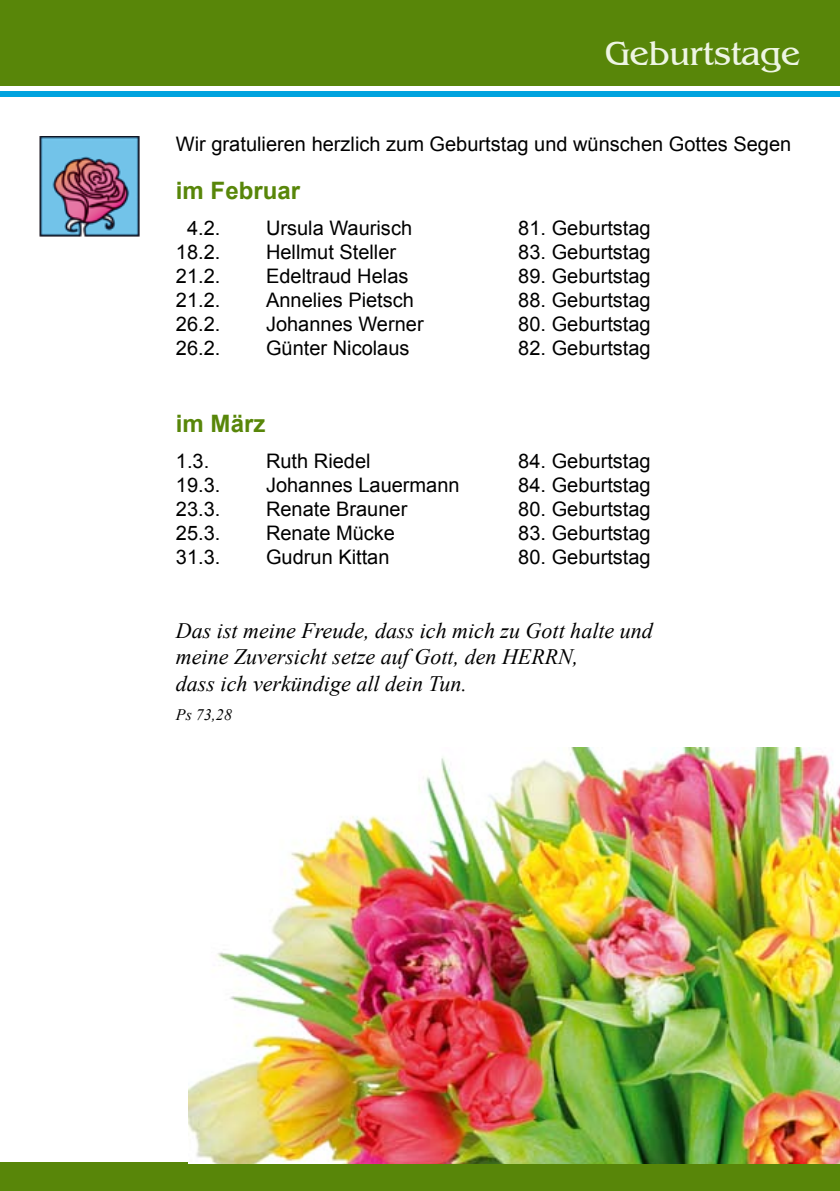
<style>
.page{position:relative;width:840px;height:1191px;background:#fff}
.page>*{position:absolute;margin:0;border:0;box-sizing:border-box;transform-origin:0 0}
.t1{font:34px "Benguiat IT Cby BT";color:#eef5e3}
.t2{font:700 24px "Arial";color:#588609}
.t3{font:italic 22px/26.4px "Times New Roman";color:#000}
.t4{font:20px "Arial";color:#000}
.t5{font:italic 16px "Times New Roman";color:#000}
</style>
<div class="page">
<div style="left:0;top:1162px;width:839px;height:29px;background:#588609"></div>
<div style="left:0;top:0;width:839px;height:85px;background:#588609"></div>
<div style="left:0;top:91px;width:839px;height:5px;background:#00a3df"></div>
<img style="left:189px;top:747px;width:650px;height:416px">
<img style="left:40px;top:136px;width:99px;height:100px">
<h1 class="t1" style="left:604px;top:33px;width:197px">Geburtstage</h1>
<p class="t4" style="left:176px;top:131px;width:616px">Wir gratulieren herzlich zum Geburtstag und wünschen Gottes Segen</p>
<p class="t2" style="left:176px;top:174px;width:126px">im Februar</p>
<p class="t4" style="left:187px;top:215px;width:35px">4.2.</p>
<p class="t4" style="left:266px;top:215px;width:147px">Ursula Waurisch</p>
<p class="t4" style="left:518px;top:215px;width:134px">81. Geburtstag</p>
<p class="t4" style="left:176px;top:239px;width:46px">18.2.</p>
<p class="t4" style="left:266px;top:239px;width:132px">Hellmut Steller</p>
<p class="t4" style="left:518px;top:239px;width:134px">83. Geburtstag</p>
<p class="t4" style="left:176px;top:263px;width:46px">21.2.</p>
<p class="t4" style="left:266px;top:263px;width:144px">Edeltraud Helas</p>
<p class="t4" style="left:518px;top:263px;width:134px">89. Geburtstag</p>
<p class="t4" style="left:176px;top:287px;width:46px">21.2.</p>
<p class="t4" style="left:266px;top:287px;width:149px">Annelies Pietsch</p>
<p class="t4" style="left:518px;top:287px;width:134px">88. Geburtstag</p>
<p class="t4" style="left:176px;top:311px;width:46px">26.2.</p>
<p class="t4" style="left:266px;top:311px;width:159px">Johannes Werner</p>
<p class="t4" style="left:518px;top:311px;width:134px">80. Geburtstag</p>
<p class="t4" style="left:176px;top:335px;width:46px">26.2.</p>
<p class="t4" style="left:266px;top:335px;width:145px">Günter Nicolaus</p>
<p class="t4" style="left:518px;top:335px;width:134px">82. Geburtstag</p>
<p class="t2" style="left:176px;top:407px;width:91px">im März</p>
<p class="t4" style="left:176px;top:447px;width:35px">1.3.</p>
<p class="t4" style="left:266px;top:447px;width:106px">Ruth Riedel</p>
<p class="t4" style="left:518px;top:447px;width:134px">84. Geburtstag</p>
<p class="t4" style="left:176px;top:471px;width:46px">19.3.</p>
<p class="t4" style="left:266px;top:471px;width:195px">Johannes Lauermann</p>
<p class="t4" style="left:518px;top:471px;width:134px">84. Geburtstag</p>
<p class="t4" style="left:176px;top:495px;width:46px">23.3.</p>
<p class="t4" style="left:266px;top:495px;width:143px">Renate Brauner</p>
<p class="t4" style="left:518px;top:495px;width:134px">80. Geburtstag</p>
<p class="t4" style="left:176px;top:519px;width:46px">25.3.</p>
<p class="t4" style="left:266px;top:519px;width:130px">Renate Mücke</p>
<p class="t4" style="left:518px;top:519px;width:134px">83. Geburtstag</p>
<p class="t4" style="left:176px;top:543px;width:46px">31.3.</p>
<p class="t4" style="left:266px;top:543px;width:125px">Gudrun Kittan</p>
<p class="t4" style="left:518px;top:543px;width:134px">80. Geburtstag</p>
<p class="t3" style="left:176px;top:617px;width:478px">Das ist meine Freude, dass ich mich zu Gott halte und meine Zuversicht setze auf Gott, den HERRN,<br>dass ich verkündige all dein Tun.</p>
<p class="t5" style="left:176px;top:703px;width:57px">Ps 73,28</p>
</div>
